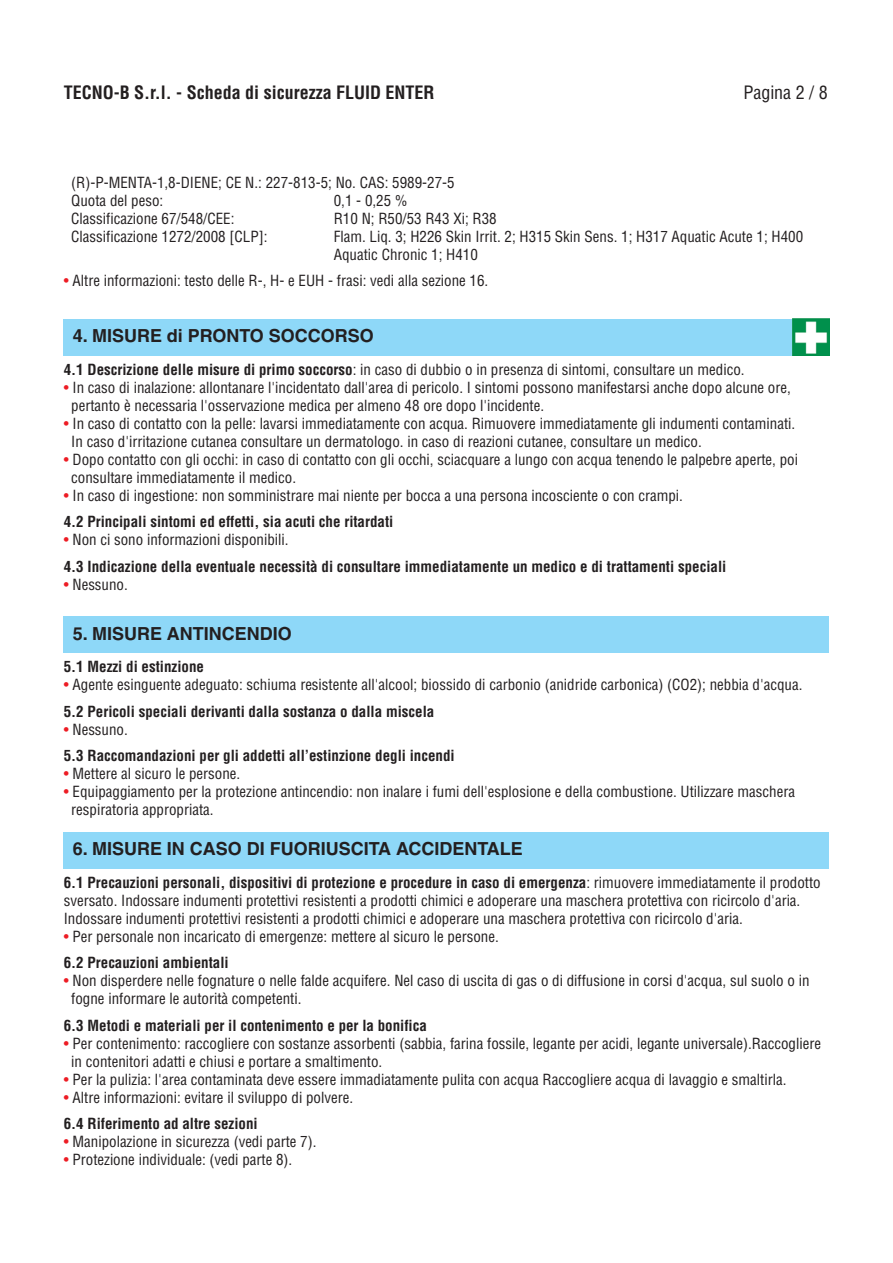
<style>
.page{position:relative;width:893px;height:1263px;background:#fff}
.page>*{position:absolute;margin:0;border:0;box-sizing:border-box;transform-origin:0 0}
.t1{font:700 18px "Helvetica";color:#231f20}
.t2{font:700 condensed 18px "Helvetica";color:#231f20}
.t3{font:condensed 18px "Helvetica";color:#231f20}
.t4{font:condensed 15px/18px "Helvetica";color:#231f20}
.t5{font:700 condensed 15px/26.5px "Helvetica";color:#231f20}
.s1{color:#ed1c24}
.s2{font-weight:700}
.s3{font-weight:400;color:#ed1c24}
.s4{font-weight:400}
</style>
<div class="page">
<div style="left:64px;top:319px;width:765px;height:36px;background:#8ed8f8"></div>
<img style="left:792px;top:319px;width:37px;height:36px">
<div style="left:64px;top:616px;width:765px;height:36px;background:#8ed8f8"></div>
<div style="left:64px;top:832px;width:765px;height:36px;background:#8ed8f8"></div>
<p class="t2" style="left:64px;top:85px;width:372px">TECNO-B S.r.l. - Scheda di sicurezza FLUID ENTER</p>
<p class="t3" style="left:743px;top:85px;width:86px">Pagina 2 / 8</p>
<p class="t4" style="left:71px;top:175px;width:385px">(R)-P-MENTA-1,8-DIENE; CE N.: 227-813-5; No. CAS: 5989-27-5<br>Quota del peso:</p>
<p class="t4" style="left:334px;top:193px;width:75px">0,1 - 0,25 %</p>
<p class="t4" style="left:71px;top:211px;width:165px">Classificazione 67/548/CEE:</p>
<p class="t4" style="left:334px;top:211px;width:164px">R10 N; R50/53 R43 Xi; R38</p>
<p class="t4" style="left:71px;top:229px;width:198px">Classificazione 1272/2008 [CLP]:</p>
<p class="t4" style="left:334px;top:229px;width:471px">Flam. Liq. 3; H226 Skin Irrit. 2; H315 Skin Sens. 1; H317 Aquatic Acute 1; H400<br>Aquatic Chronic 1; H410</p>
<p class="t4" style="left:64px;top:273px;width:426px"><span class="s1">•</span> Altre informazioni: testo delle R-, H- e EUH - frasi: vedi alla sezione 16.</p>
<p class="t1" style="left:73px;top:329px;width:302px">4. MISURE di PRONTO SOCCORSO</p>
<p class="t4" style="left:64px;top:362px;width:682px"><span class="s2">4.1 Descrizione delle misure di primo soccorso</span>: in caso di dubbio o in presenza di sintomi, consultare un medico.</p>
<p class="t4" style="left:71px;top:380px;width:721px;text-indent:-8px"><span class="s1">•</span> In caso di inalazione: allontanare l'incidentato dall'area di pericolo. I sintomi possono manifestarsi anche dopo alcune ore, pertanto è necessaria l'osservazione medica per almeno 48 ore dopo l'incidente.</p>
<p class="t4" style="left:71px;top:416px;width:726px;text-indent:-8px"><span class="s1">•</span> In caso di contatto con la pelle: lavarsi immediatamente con acqua. Rimuovere immediatamente gli indumenti contaminati.<br>In caso d'irritazione cutanea consultare un dermatologo. in caso di reazioni cutanee, consultare un medico.</p>
<p class="t4" style="left:71px;top:452px;width:728px;text-indent:-8px"><span class="s1">•</span> Dopo contatto con gli occhi: in caso di contatto con gli occhi, sciacquare a lungo con acqua tenendo le palpebre aperte, poi consultare immediatamente il medico.</p>
<p class="t4" style="left:64px;top:483px;width:621px;line-height:26.5px"><span class="s1">•</span> In caso di ingestione: non somministrare mai niente per bocca a una persona incosciente o con crampi.<br><span class="s2">4.2 Principali sintomi ed effetti, sia acuti che ritardati</span></p>
<p class="t5" style="left:64px;top:528px;width:664px"><span class="s3">•</span> <span class="s4">Non ci sono informazioni disponibili.<br></span>4.3 Indicazione della eventuale necessità di consultare immediatamente un medico e di trattamenti speciali</p>
<p class="t4" style="left:64px;top:577px;width:66px"><span class="s1">•</span> Nessuno.</p>
<p class="t1" style="left:73px;top:627px;width:221px">5. MISURE ANTINCENDIO</p>
<p class="t5" style="left:64px;top:655px;width:142px">5.1 Mezzi di estinzione</p>
<p class="t4" style="left:64px;top:673px;width:740px;line-height:26.5px"><span class="s1">•</span> Agente esinguente adeguato: schiuma resistente all'alcool; biossido di carbonio (anidride carbonica) (CO2); nebbia d'acqua.<br><span class="s2">5.2 Pericoli speciali derivanti dalla sostanza o dalla miscela</span></p>
<p class="t5" style="left:64px;top:717px;width:392px"><span class="s3">•</span> <span class="s4">Nessuno.<br></span>5.3 Raccomandazioni per gli addetti all’estinzione degli incendi</p>
<p class="t4" style="left:64px;top:766px;width:178px"><span class="s1">•</span> Mettere al sicuro le persone.</p>
<p class="t4" style="left:71px;top:784px;width:725px;text-indent:-8px"><span class="s1">•</span> Equipaggiamento per la protezione antincendio: non inalare i fumi dell'esplosione e della combustione. Utilizzare maschera respiratoria appropriata.</p>
<p class="t1" style="left:73px;top:842px;width:451px">6. MISURE IN CASO DI FUORIUSCITA ACCIDENTALE</p>
<p class="t4" style="left:64px;top:875px;width:758px"><span class="s2">6.1 Precauzioni personali, dispositivi di protezione e procedure in caso di emergenza</span>: rimuovere immediatamente il prodotto sversato. Indossare indumenti protettivi resistenti a prodotti chimici e adoperare una maschera protettiva con ricircolo d'aria.<br>Indossare indumenti protettivi resistenti a prodotti chimici e adoperare una maschera protettiva con ricircolo d'aria.</p>
<p class="t4" style="left:64px;top:924px;width:437px;line-height:26.5px"><span class="s1">•</span> Per personale non incaricato di emergenze: mettere al sicuro le persone.<br><span class="s2">6.2 Precauzioni ambientali</span></p>
<p class="t4" style="left:71px;top:973px;width:740px;text-indent:-7px"><span class="s1">•</span> Non disperdere nelle fognature o nelle falde acquifere. Nel caso di uscita di gas o di diffusione in corsi d'acqua, sul suolo o in fogne informare le autorità competenti.</p>
<p class="t5" style="left:64px;top:1013px;width:365px">6.3 Metodi e materiali per il contenimento e per la bonifica</p>
<p class="t4" style="left:71px;top:1036px;width:751px;text-indent:-7px"><span class="s1">•</span> Per contenimento: raccogliere con sostanze assorbenti (sabbia, farina fossile, legante per acidi, legante universale).Raccogliere in contenitori adatti e chiusi e portare a smaltimento.</p>
<p class="t4" style="left:64px;top:1072px;width:724px"><span class="s1">•</span> Per la pulizia: l'area contaminata deve essere immadiatamente pulita con acqua Raccogliere acqua di lavaggio e smaltirla.</p>
<p class="t4" style="left:64px;top:1085px;width:291px;line-height:26.5px"><span class="s1">•</span> Altre informazioni: evitare il sviluppo di polvere.<br><span class="s2">6.4 Riferimento ad altre sezioni</span></p>
<p class="t4" style="left:64px;top:1134px;width:254px"><span class="s1">•</span> Manipolazione in sicurezza (vedi parte 7).</p>
<p class="t4" style="left:64px;top:1152px;width:230px"><span class="s1">•</span> Protezione individuale: (vedi parte 8).</p>
</div>
